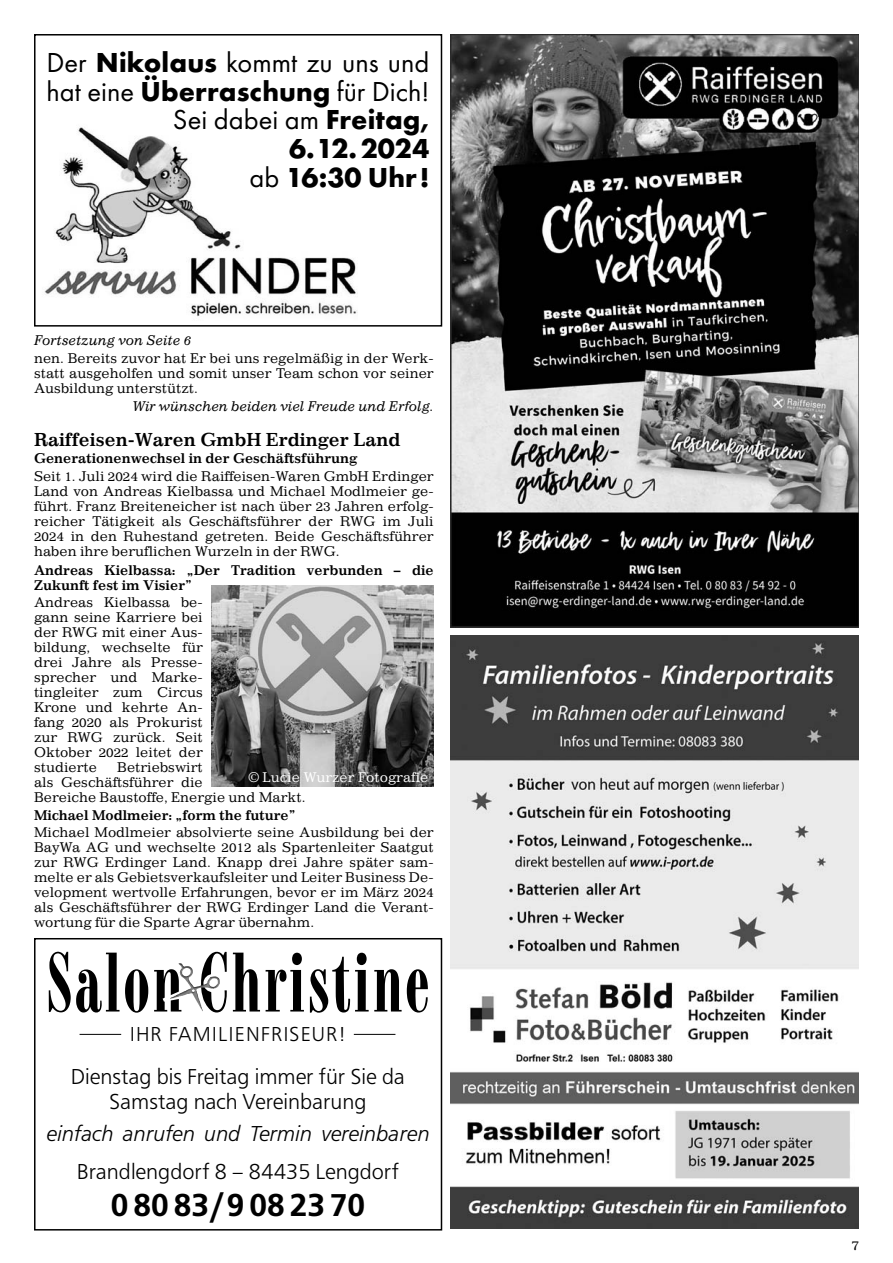
<style>
.page{position:relative;width:893px;height:1263px;background:#fff}
.page>*{position:absolute;margin:0;border:0;box-sizing:border-box;transform-origin:0 0}
.t1{font:81px "Update 537 Normal";letter-spacing:.03em;color:#000}
.t2{font:500 33px "Front Page";letter-spacing:.07em;color:#000}
.t3{font:700 28.5px/28.7px "Function";color:#000;text-align:right}
.t4{font:300 22.5px/25.2px "Front Page";color:#000;text-align:center}
.t5{font:italic 300 22.5px "Front Page";letter-spacing:-.005em;color:#000}
.t6{font:300 21px "Front Page";letter-spacing:.05em;color:#000}
.t7{font:700 18px "Impressum";color:#000}
.t8{font:13.5px/15px "Impressum";color:#000;text-align:justify}
.t9{font:700 13.5px/15px "Impressum";color:#000}
.t10{font:italic 13.5px "Impressum";color:#000}
.t11{font:13.5px "Impressum";color:#fff}
.s1{font-weight:400}
</style>
<div class="page">
<div style="left:34px;top:938px;width:408px;height:292px;border:2px solid #000"></div>
<hr style="left:80px;top:1034px;width:41px;height:1px;background:#000">
<hr style="left:354px;top:1034px;width:41px;height:1px;background:#000">
<img style="left:170px;top:963px;width:50px;height:42px">
<img style="left:451px;top:34px;width:408px;height:593px">
<img style="left:44px;top:127px;width:313px;height:190px">
<div style="left:34px;top:34px;width:408px;height:293px;border:2px solid #000"></div>
<img style="left:451px;top:636px;width:408px;height:593px">
<img style="left:212px;top:585px;width:222px;height:201px">
<h3 class="t3" style="left:46px;top:50px;width:385px"><span class="s1">Der</span> Nikolaus <span class="s1">kommt zu uns und hat eine</span> Überraschung <span class="s1">für Dich!<br>Sei dabei am</span> Freitag,<br>6.12. 2024<br><span class="s1">ab</span> 16:30 Uhr!</h3>
<p class="t10" style="left:34px;top:335px;width:159px">Fortsetzung von Seite 6</p>
<p class="t8" style="left:34px;top:352px;width:401px">nen. Bereits zuvor hat Er bei uns regelmäßig in der Werk&shy;statt ausgeholfen und somit unser Team schon vor seiner Ausbildung unterstützt.</p>
<p class="t10" style="left:132px;top:401px;width:303px">Wir wünschen beiden viel Freude und Erfolg.</p>
<h3 class="t7" style="left:34px;top:433px;width:368px">Raiffeisen-Waren GmbH Erdinger Land</h3>
<p class="t9" style="left:34px;top:452px;width:325px">Generationenwechsel in der Geschäftsführung</p>
<p class="t8" style="left:34px;top:470px;width:401px">Seit 1. Juli 2024 wird die Raiffeisen-Waren GmbH Erdinger Land von Andreas Kielbassa und Michael Modlmeier ge&shy;führt. Franz Breiteneicher ist nach über 23 Jahren erfolg&shy;reicher Tätigkeit als Geschäftsführer der RWG im Juli 2024 in den Ruhestand getreten. Beide Geschäftsführer haben ihre beruflichen Wurzeln in der RWG.</p>
<p class="t9" style="left:34px;top:563px;width:401px">Andreas Kielbassa: „Der Tradition verbunden – die<br>Zukunft fest im Visier”</p>
<p class="t8" style="left:34px;top:596px;width:170px">Andreas Kielbassa be&shy;gann seine Karriere bei der RWG mit einer Aus&shy;bildung, wechselte für drei Jahre als Presse&shy;sprecher und Marke&shy;tingleiter zum Circus Krone und kehrte An&shy;fang 2020 als Prokurist zur RWG zurück. Seit Oktober 2022 leitet der studierte</p>
<p class="t8" style="left:34px;top:761px;width:273px;text-align:left;text-indent:83px">Betriebswirt<br>als Geschäftsführer die<br>Bereiche Baustoffe, Energie und Markt.</p>
<p class="t9" style="left:34px;top:809px;width:263px">Michael Modlmeier: „form the future”</p>
<p class="t8" style="left:34px;top:826px;width:401px">Michael Modlmeier absolvierte seine Ausbildung bei der BayWa AG und wechselte 2012 als Spartenleiter Saatgut zur RWG Erdinger Land. Knapp drei Jahre später sam&shy;melte er als Gebietsverkaufsleiter und Leiter Business De&shy;velopment wertvolle Erfahrungen, bevor er im März 2024 als Geschäftsführer der RWG Erdinger Land die Verant&shy;wortung für die Sparte Agrar übernahm.</p>
<p class="t11" style="left:248px;top:772px;width:182px">© Lucie Wurzer Fotografie</p>
<h1 class="t1" style="left:46px;top:936px;width:384px">Salon Christine</h1>
<h3 class="t6" style="left:130px;top:1026px;width:218px">IHR FAMILIENFRISEUR!</h3>
<h3 class="t4" style="left:71px;top:1065px;width:336px">Dienstag bis Freitag immer für Sie da<br>Samstag nach Vereinbarung</h3>
<h3 class="t5" style="left:46px;top:1125px;width:385px">einfach anrufen und Termin vereinbaren</h3>
<h3 class="t4" style="left:77px;top:1160px;width:324px">Brandlengdorf 8 – 84435 Lengdorf</h3>
<h2 class="t2" style="left:111px;top:1192px;width:256px">08083/9082370</h2>
<p class="t8" style="left:851px;top:1238px;width:9px">7</p>
</div>
